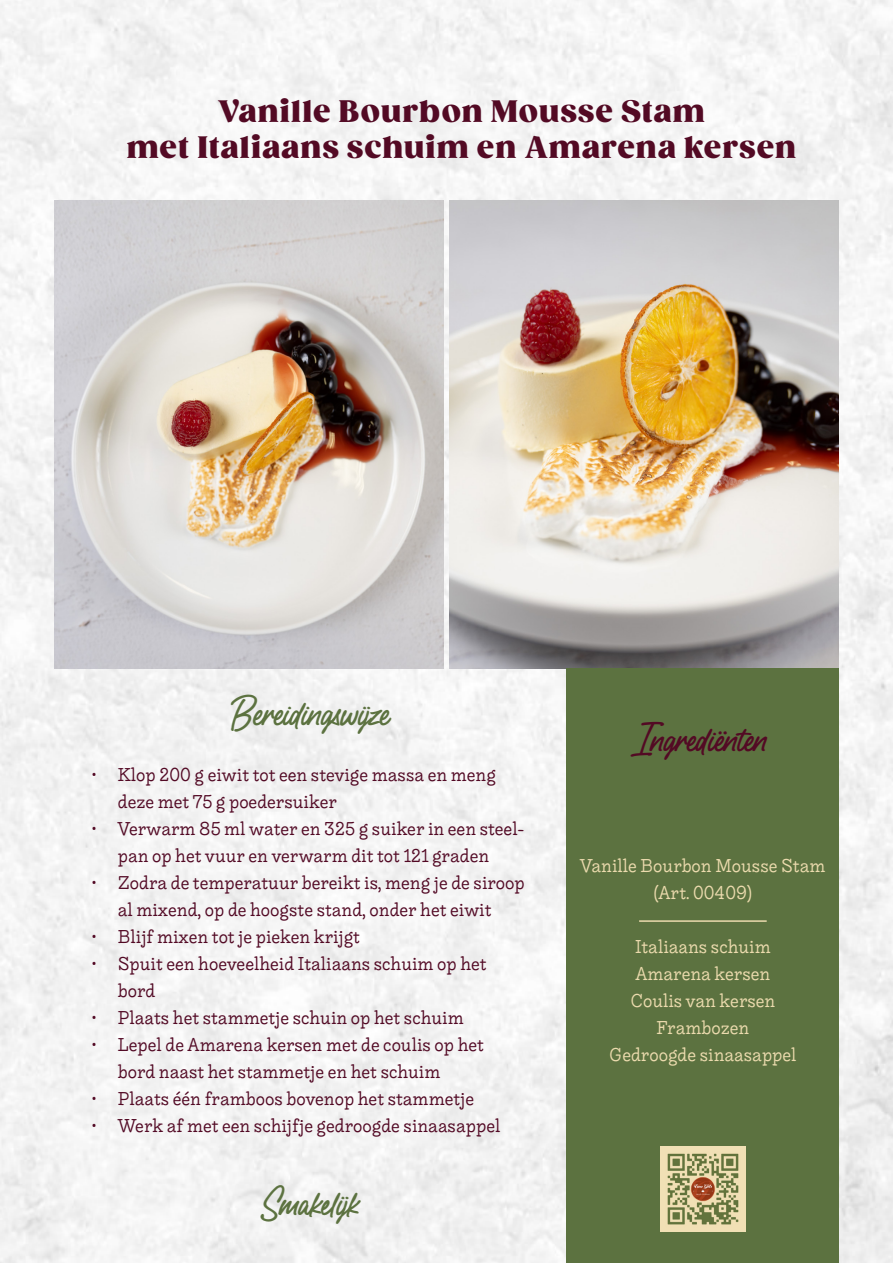
<style>
.page{position:relative;width:893px;height:1263px;background:#f4f4f4}
.page>*{position:absolute;margin:0;border:0;box-sizing:border-box;transform-origin:0 0}
.t1{font:45px "Butter Sweet";color:#5c7240}
.t2{font:45px "Butter Sweet";color:#530a24}
.t3{font:800 30px "Gazpacho";letter-spacing:.04em;color:#530a24}
.t4{font:18px/27px "Liebe Ruth";color:#520924}
.t5{font:18px "Liebe Ruth";color:#ecdbae}
</style>
<div class="page">
<img style="left:54px;top:201px;width:389px;height:467px">
<img style="left:450px;top:201px;width:389px;height:467px">
<div style="left:567px;top:668px;width:272px;height:595px;background:#5c7240"></div>
<img style="left:660px;top:1146px;width:85px;height:85px">
<hr style="left:639px;top:920px;width:128px;height:2px;background:#ecdbae">
<p class="t3" style="left:218px;top:93px;width:489px">Vanille Bourbon Mousse Stam</p>
<p class="t3" style="left:127px;top:129px;width:671px">met Italiaans schuim en Amarena kersen</p>
<p class="t1" style="left:231px;top:685px;width:160px">Bereidingswijze</p>
<p class="t4" style="left:118px;top:761px;width:380px;text-indent:-27px">• Klop 200 g eiwit tot een stevige massa en meng deze met 75 g poedersuiker</p>
<p class="t4" style="left:91px;top:815px;width:435px;text-align:center">• Verwarm 85 ml water en 325 g suiker in een steel&shy;pan op het vuur en verwarm dit tot 121 graden</p>
<p class="t4" style="left:91px;top:869px;width:435px;text-align:center">• Zodra de temperatuur bereikt is, meng je de siroop al mixend, op de hoogste stand, onder het eiwit</p>
<p class="t4" style="left:91px;top:923px;width:271px">• Blijf mixen tot je pieken krijgt</p>
<p class="t4" style="left:118px;top:950px;width:370px;text-indent:-27px">• Spuit een hoeveelheid Italiaans schuim op het bord</p>
<p class="t4" style="left:91px;top:1004px;width:374px">• Plaats het stammetje schuin op het schuim</p>
<p class="t4" style="left:118px;top:1031px;width:368px;text-indent:-27px">• Lepel de Amarena kersen met de coulis op het bord naast het stammetje en het schuim</p>
<p class="t4" style="left:91px;top:1085px;width:385px">• Plaats één framboos bovenop het stammetje</p>
<p class="t4" style="left:91px;top:1112px;width:411px">• Werk af met een schijfje gedroogde sinaasappel</p>
<p class="t1" style="left:262px;top:1175px;width:99px">Smakelijk</p>
<p class="t2" style="left:638px;top:710px;width:131px">Ingrediënten</p>
<p class="t5" style="left:580px;top:855px;width:247px">Vanille Bourbon Mousse Stam</p>
<p class="t5" style="left:654px;top:882px;width:100px">(Art. 00409)</p>
<p class="t5" style="left:635px;top:936px;width:137px">Italiaans schuim</p>
<p class="t5" style="left:635px;top:963px;width:136px">Amarena kersen</p>
<p class="t5" style="left:630px;top:990px;width:146px">Coulis van kersen</p>
<p class="t5" style="left:656px;top:1017px;width:94px">Frambozen</p>
<p class="t5" style="left:609px;top:1044px;width:189px">Gedroogde sinaasappel</p>
</div>
